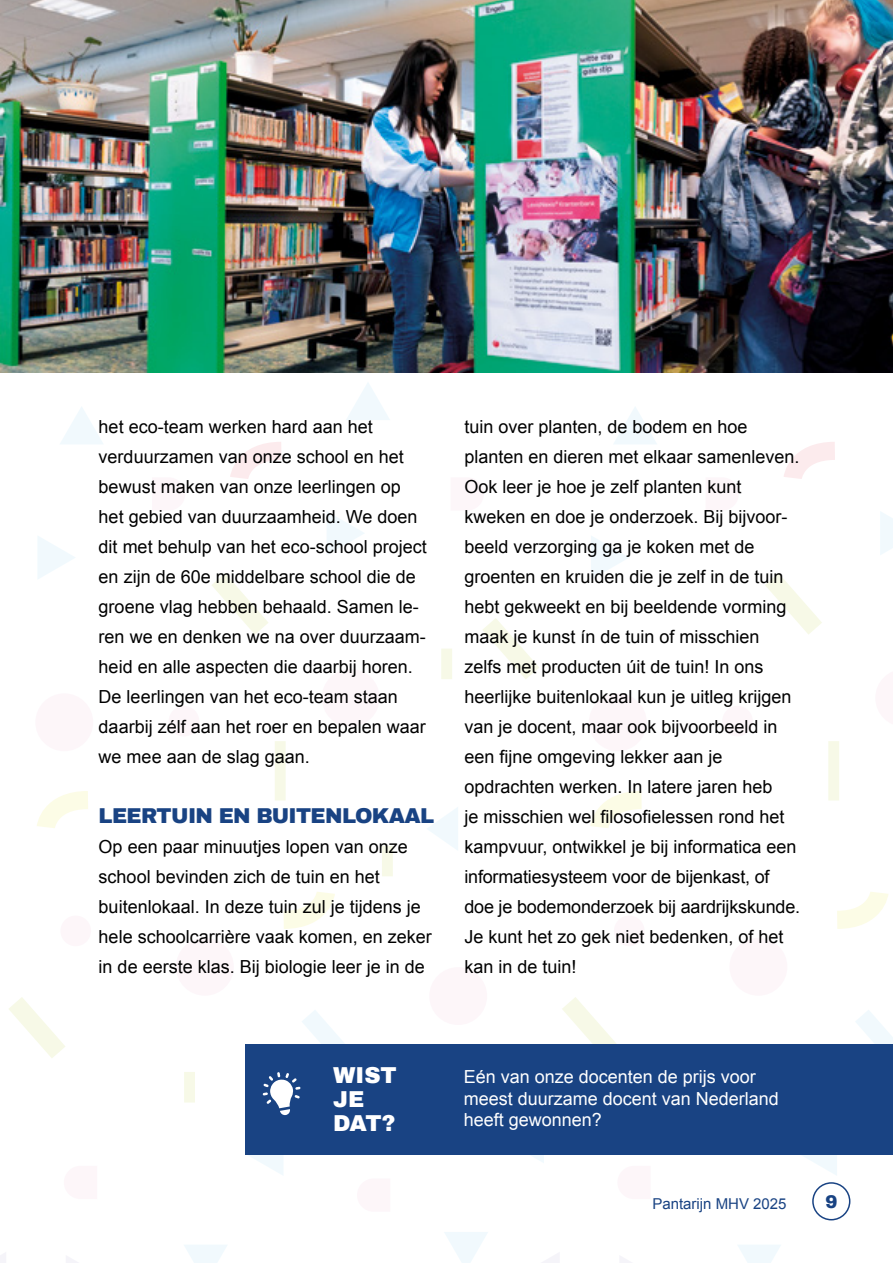
<style>
.page{position:relative;width:893px;height:1263px;background:#fff}
.page>*{position:absolute;margin:0;border:0;box-sizing:border-box;transform-origin:0 0}
.t1{font:900 22.5px/24px "Archivo";color:#fff}
.t2{font:900 21px "Archivo";letter-spacing:-.03em;color:#194383}
.t3{font:18px/30px "Arial";color:#000}
.t4{font:18px/21.6px "Arial";color:#fff}
.t5{font:900 18px "Archivo";color:#194383}
.t6{font:15px "Arial";color:#194383}
</style>
<div class="page">
<div style="left:812px;top:1182px;width:38px;height:38px;border:2px solid #194383;border-radius:50%"></div>
<div style="left:429px;top:967px;width:58px;height:58px;background:#fdf6f9;border-radius:50%"></div>
<svg style="left:562px;top:997px;width:55px;height:47px"></svg>
<svg style="left:590px;top:791px;width:52px;height:37px"></svg>
<div style="left:614px;top:915px;width:31px;height:31px;background:#fdf6f9;border-radius:50%"></div>
<svg style="left:444px;top:1232px;width:44px;height:31px"></svg>
<svg style="left:505px;top:1154px;width:39px;height:9px"></svg>
<svg style="left:542px;top:1253px;width:17px;height:10px"></svg>
<div style="left:441px;top:649px;width:11px;height:30px;background:#f7f9e7"></div>
<div style="left:828px;top:741px;width:11px;height:59px;background:#f7f9e7"></div>
<svg style="left:765px;top:573px;width:57px;height:61px"></svg>
<svg style="left:837px;top:892px;width:51px;height:37px"></svg>
<div style="left:722px;top:706px;width:31px;height:30px;background:#fdf6f9;border-radius:50%"></div>
<svg style="left:880px;top:512px;width:13px;height:43px"></svg>
<svg style="left:620px;top:1256px;width:11px;height:7px"></svg>
<div style="left:589px;top:693px;width:58px;height:58px;background:#fdf6f9;border-radius:50%"></div>
<svg style="left:483px;top:618px;width:56px;height:61px"></svg>
<svg style="left:614px;top:407px;width:43px;height:37px"></svg>
<svg style="left:591px;top:536px;width:38px;height:43px"></svg>
<svg style="left:784px;top:442px;width:51px;height:37px"></svg>
<div style="left:729px;top:938px;width:58px;height:58px;background:#fdf6f9;border-radius:50%"></div>
<svg style="left:855px;top:1010px;width:38px;height:34px"></svg>
<svg style="left:738px;top:1245px;width:43px;height:18px"></svg>
<svg style="left:799px;top:1154px;width:38px;height:21px"></svg>
<svg style="left:427px;top:807px;width:31px;height:43px"></svg>
<svg style="left:9px;top:997px;width:56px;height:61px"></svg>
<svg style="left:37px;top:791px;width:51px;height:37px"></svg>
<div style="left:60px;top:915px;width:31px;height:31px;background:#fdf6f9;border-radius:50%"></div>
<svg style="left:0;top:1253px;width:6px;height:10px"></svg>
<div style="left:275px;top:741px;width:11px;height:59px;background:#f7f9e7"></div>
<div style="left:322px;top:669px;width:58px;height:58px;background:#fdf6f9;border-radius:50%"></div>
<svg style="left:212px;top:574px;width:56px;height:60px"></svg>
<svg style="left:283px;top:892px;width:52px;height:37px"></svg>
<div style="left:169px;top:706px;width:30px;height:30px;background:#fdf6f9;border-radius:50%"></div>
<svg style="left:346px;top:383px;width:44px;height:37px"></svg>
<svg style="left:327px;top:512px;width:37px;height:43px"></svg>
<svg style="left:66px;top:1256px;width:12px;height:7px"></svg>
<div style="left:382px;top:846px;width:11px;height:30px;background:#f7f9e7"></div>
<div style="left:184px;top:1072px;width:11px;height:30px;background:#f7f9e7"></div>
<div style="left:35px;top:693px;width:58px;height:58px;background:#fdf6f9;border-radius:50%"></div>
<svg style="left:60px;top:407px;width:43px;height:37px"></svg>
<svg style="left:38px;top:536px;width:37px;height:43px"></svg>
<svg style="left:230px;top:442px;width:51px;height:37px"></svg>
<div style="left:176px;top:938px;width:58px;height:58px;background:#fdf6f9;border-radius:50%"></div>
<svg style="left:184px;top:1245px;width:43px;height:18px"></svg>
<svg style="left:245px;top:1154px;width:39px;height:21px"></svg>
<div style="left:245px;top:1044px;width:648px;height:110px;background:#194383"></div>
<img style="left:0;top:0;width:893px;height:373px">
<svg style="left:263px;top:1010px;width:82px;height:105px"></svg>
<p class="t3" style="left:99px;top:412px;width:330px">het eco-team werken hard aan het verduurzamen van onze school en het bewust maken van onze leerlingen op het gebied van duurzaamheid. We doen dit met behulp van het eco-school project en zijn de 60e middelbare school die de groene vlag hebben behaald. Samen le&shy;ren we en denken we na over duurzaam&shy;heid en alle aspecten die daarbij horen.<br>De leerlingen van het eco-team staan daarbij zélf aan het roer en bepalen waar we mee aan de slag gaan.</p>
<p class="t2" style="left:99px;top:803px;width:337px">LEERTUIN EN BUITENLOKAAL</p>
<p class="t3" style="left:99px;top:832px;width:335px">Op een paar minuutjes lopen van onze school bevinden zich de tuin en het buitenlokaal. In deze tuin zul je tijdens je hele schoolcarrière vaak komen, en zeker in de eerste klas. Bij biologie leer je in de</p>
<p class="t3" style="left:464px;top:412px;width:337px">tuin over planten, de bodem en hoe planten en dieren met elkaar samenleven.<br>Ook leer je hoe je zelf planten kunt kweken en doe je onderzoek. Bij bijvoor&shy;beeld verzorging ga je koken met de groenten en kruiden die je zelf in de tuin hebt gekweekt en bij beeldende vorming maak je kunst ín de tuin of misschien zelfs met producten úit de tuin! In ons heerlijke buitenlokaal kun je uitleg krijgen van je docent, maar ook bijvoorbeeld in een fijne omgeving lekker aan je opdrachten werken. In latere jaren heb<br>je misschien wel filosofielessen rond het kampvuur, ontwikkel je bij informatica een informatiesysteem voor de bijenkast, of doe je bodemonderzoek bij aardrijkskunde.<br>Je kunt het zo gek niet bedenken, of het kan in de tuin!</p>
<p class="t1" style="left:333px;top:1063px;width:65px">WIST<br>JE<br>DAT?</p>
<p class="t4" style="left:464px;top:1066px;width:317px">Eén van onze docenten de prijs voor meest duurzame docent van Nederland heeft gewonnen?</p>
<p class="t6" style="left:652px;top:1194px;width:136px">Pantarijn MHV 2025</p>
<p class="t5" style="left:825px;top:1191px;width:14px">9</p>
</div>
